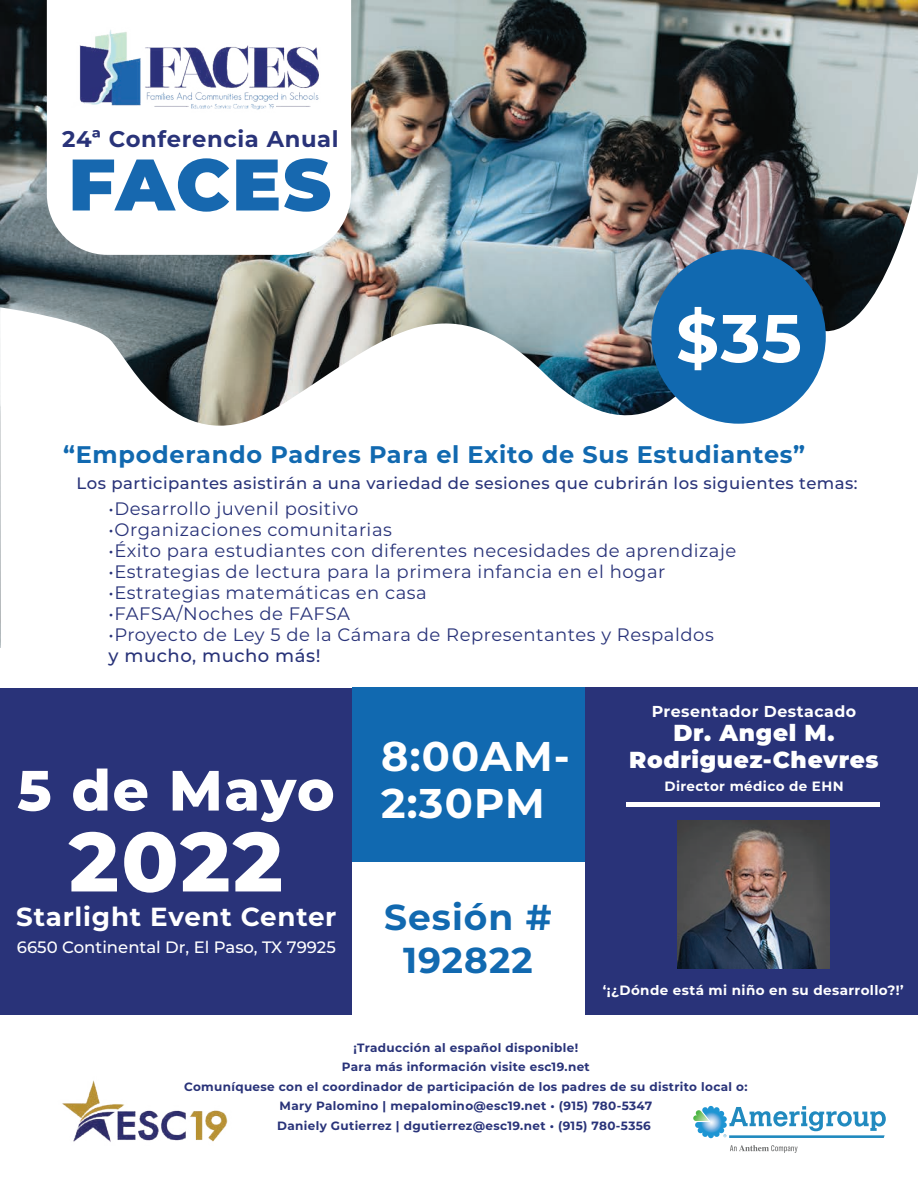
<style>
.page{position:relative;width:918px;height:1188px;background:#fff}
.page>*{position:absolute;margin:0;border:0;box-sizing:border-box;transform-origin:0 0}
.t1{font:800 83.55px "Montserrat";color:#fff}
.t2{font:900 72.9px "Montserrat";letter-spacing:.025em;color:#1768af}
.t3{font:700 67.35px "Montserrat";color:#fff}
.t4{font:800 56.7px "Montserrat";letter-spacing:.025em;color:#fff}
.t5{font:700 41.55px/46.7px "Montserrat";letter-spacing:.03em;color:#fff}
.t6{font:700 36px/43.5px "Montserrat";letter-spacing:.03em;color:#1169b0;text-align:center}
.t7{font:700 26.1px "Montserrat";letter-spacing:.03em;color:#fff}
.t8{font:700 24px "Montserrat";letter-spacing:.03em;color:#1169b0}
.t9{font:900 23.1px/27.8px "Montserrat";letter-spacing:.03em;color:#fff;text-align:center}
.t10{font:700 22.65px "Montserrat";letter-spacing:.03em;color:#293379}
.t11{font:18px "Montserrat";letter-spacing:.03em;color:#293379}
.t12{font:500 18px "Montserrat";letter-spacing:.03em;color:#293379}
.t13{font:500 16.5px "Montserrat";letter-spacing:.03em;color:#293379}
.t14{font:500 16.5px "Montserrat";color:#fff}
.t15{font:700 15.75px "Montserrat";letter-spacing:.03em;color:#fff}
.t16{font:700 13.5px "Montserrat";letter-spacing:.03em;color:#fff}
.t17{font:700 12px/19.5px "Montserrat";letter-spacing:.03em;color:#293379;text-align:center}
</style>
<div class="page">
<img style="left:0;top:0;width:918px;height:165px">
<svg style="left:47px;top:0;width:304px;height:165px"></svg>
<img style="left:0;top:165px;width:918px;height:483px">
<img style="left:72px;top:18px;width:261px;height:105px">
<div style="left:0;top:688px;width:352px;height:326px;background:#293379"></div>
<div style="left:352px;top:688px;width:234px;height:174px;background:#1169b0"></div>
<div style="left:651px;top:249px;width:175px;height:175px;background:#1169b0;border-radius:50%"></div>
<div style="left:586px;top:688px;width:332px;height:327px;background:#293379"></div>
<img style="left:62px;top:1080px;width:166px;height:62px">
<svg style="left:730px;top:1145px;width:68px;height:8px"></svg>
<svg style="left:693px;top:1106px;width:193px;height:32px"></svg>
<svg style="left:702px;top:1113px;width:17px;height:17px"></svg>
<hr style="left:626px;top:802px;width:254px;height:4px;background:#fff">
<img style="left:677px;top:820px;width:152px;height:149px">
<p class="t10" style="left:62px;top:123px;width:278px">24ª Conferencia Anual</p>
<h2 class="t2" style="left:69px;top:130px;width:264px">FACES</h2>
<h3 class="t3" style="left:676px;top:290px;width:127px">$35</h3>
<h3 class="t8" style="left:63px;top:437px;width:744px">“Empoderando Padres Para el Exito de Sus Estudiantes”</h3>
<p class="t13" style="left:77px;top:472px;width:783px">Los participantes asistirán a una variedad de sesiones que cubrirán los siguientes temas:</p>
<p class="t11" style="left:109px;top:496px;width:251px">•Desarrollo juvenil positivo</p>
<p class="t11" style="left:109px;top:517px;width:285px">•Organizaciones comunitarias</p>
<p class="t11" style="left:109px;top:538px;width:629px">•Éxito para estudiantes con diferentes necesidades de aprendizaje</p>
<p class="t11" style="left:109px;top:559px;width:558px">•Estrategias de lectura para la primera infancia en el hogar</p>
<p class="t11" style="left:109px;top:580px;width:320px">•Estrategias matemáticas en casa</p>
<p class="t11" style="left:109px;top:601px;width:243px">•FAFSA/Noches de FAFSA</p>
<p class="t11" style="left:109px;top:622px;width:607px">•Proyecto de Ley 5 de la Cámara de Representantes y Respaldos</p>
<p class="t12" style="left:109px;top:643px;width:213px">y mucho, mucho más!</p>
<h3 class="t4" style="left:17px;top:749px;width:319px">5 de Mayo</h3>
<h1 class="t1" style="left:69px;top:801px;width:216px">2022</h1>
<h3 class="t7" style="left:16px;top:898px;width:322px">Starlight Event Center</h3>
<p class="t14" style="left:17px;top:936px;width:320px">6650 Continental Dr, El Paso, TX 79925</p>
<h3 class="t5" style="left:381px;top:731px;width:190px">8:00AM-<br>2:30PM</h3>
<h3 class="t6" style="left:384px;top:893px;width:169px">Sesión #<br>192822</h3>
<p class="t15" style="left:652px;top:700px;width:206px">Presentador Destacado</p>
<p class="t9" style="left:629px;top:717px;width:251px">Dr. Angel M.<br>Rodriguez-Chevres</p>
<p class="t16" style="left:665px;top:776px;width:181px">Director médico de EHN</p>
<p class="t16" style="left:603px;top:980px;width:302px">‘¡¿Dónde está mi niño en su desarrollo?!’</p>
<p class="t17" style="left:184px;top:1037px;width:565px">¡Traducción al español disponible!<br>Para más información visite esc19.net<br>Comuníquese con el coordinador de participación de los padres de su distrito local o:<br>Mary Palomino | mepalomino@esc19.net • (915) 780-5347<br>Daniely Gutierrez | dgutierrez@esc19.net • (915) 780-5356</p>
</div>
